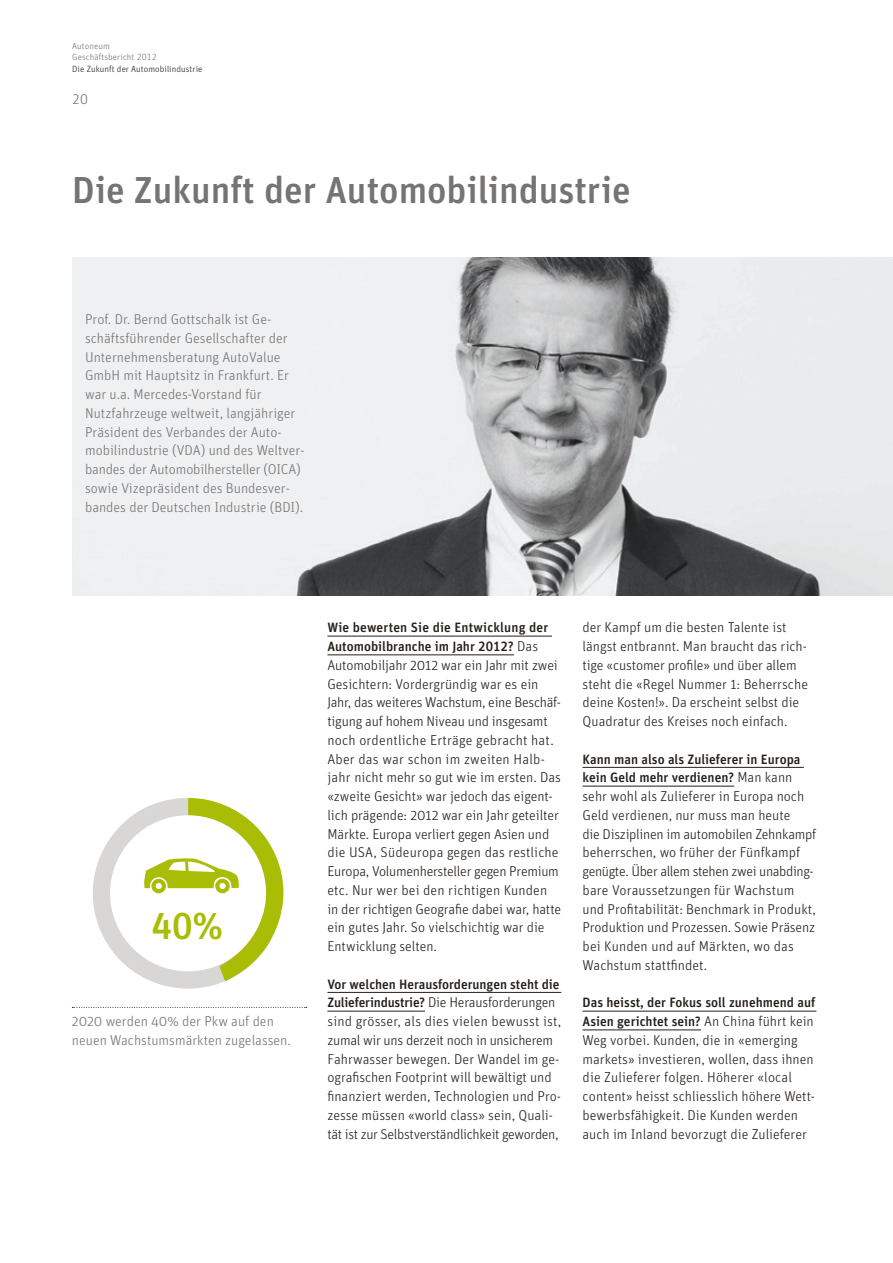
<style>
.page{position:relative;width:893px;height:1263px;background:#fff}
.page>*{position:absolute;margin:0;border:0;box-sizing:border-box;transform-origin:0 0}
.t1{font:37.5px "Rieter Unit OT Medium";color:#767472}
.t2{font:37.5px "Rieter Unit OT Medium";color:#a9bd05}
.t3{font:14.25px/18.8px "Rieter Unit OT Light";color:#251f1a}
.t4{font:14.25px/18.8px "Rieter Unit OT Light";color:#767472}
.t5{font:13.5px/18.8px "Rieter Unit OT Medium";color:#251f1a}
.t6{font:9px "Rieter Unit OT Light";letter-spacing:.01em;color:#251f1a}
.t7{font:9px/11.2px "Rieter Unit OT Light";letter-spacing:.01em;color:#767472}
.s1{font-family:"Rieter Unit OT Light";font-size:14.25px}
.s2{font-family:"Rieter Unit OT Medium";font-size:13.5px}
</style>
<div class="page">
<img style="left:72px;top:257px;width:821px;height:338px">
<hr style="left:583px;top:767px;width:221px;height:1px;background:#251f1a">
<hr style="left:583px;top:786px;width:151px;height:1px;background:#251f1a">
<hr style="left:583px;top:1011px;width:233px;height:1px;background:#251f1a">
<hr style="left:583px;top:1029px;width:118px;height:1px;background:#251f1a">
<hr style="left:327px;top:636px;width:225px;height:1px;background:#251f1a">
<hr style="left:327px;top:654px;width:187px;height:1px;background:#251f1a">
<hr style="left:327px;top:992px;width:234px;height:1px;background:#251f1a">
<hr style="left:327px;top:1011px;width:98px;height:1px;background:#251f1a">
<svg style="left:72px;top:798px;width:235px;height:210px"></svg>
<p class="t7" style="left:72px;top:41px;width:86px">Autoneum<br>Geschäftsbericht 2012</p>
<p class="t6" style="left:72px;top:63px;width:132px">Die Zukunft der Automobilindustrie</p>
<p class="t4" style="left:72px;top:90px;width:17px">20</p>
<h1 class="t1" style="left:72px;top:167px;width:560px">Die Zukunft der Automobilindustrie</h1>
<p class="t4" style="left:85px;top:310px;width:221px">Prof. Dr. Bernd Gottschalk ist Ge&shy;schäftsführender Gesellschafter der Unternehmensberatung AutoValue GmbH mit Hauptsitz in Frankfurt. Er war u.a. Mercedes-Vorstand für Nutzfahrzeuge weltweit, langjähriger Präsident des Verbandes der Auto&shy;mobilindustrie (VDA) und des Weltver&shy;bandes der Automobilhersteller (OICA) sowie Vizepräsident des Bundesver&shy;bandes der Deutschen Industrie (BDI).</p>
<h1 class="t2" style="left:152px;top:902px;width:73px">40%</h1>
<p class="t4" style="left:72px;top:1012px;width:220px">2020 werden 40% der Pkw auf den neuen Wachstumsmärkten zugelassen.</p>
<p class="t5" style="left:327px;top:619px;width:222px">Wie bewerten Sie die Entwicklung der<br>Automobilbranche im Jahr 2012? <span class="s1">Das</span></p>
<p class="t3" style="left:327px;top:656px;width:235px">Automobiljahr 2012 war ein Jahr mit zwei Gesichtern: Vordergründig war es ein Jahr, das weiteres Wachstum, eine Beschäf&shy;tigung auf hohem Niveau und insgesamt noch ordentliche Erträge gebracht hat.<br>Aber das war schon im zweiten Halb&shy;jahr nicht mehr so gut wie im ersten. Das «zweite Gesicht» war jedoch das eigent&shy;lich prägende: 2012 war ein Jahr geteilter Märkte. Europa verliert gegen Asien und die USA, Südeuropa gegen das restliche Europa, Volumenhersteller gegen Premium etc. Nur wer bei den richtigen Kunden in der richtigen Geografie dabei war, hatte ein gutes Jahr. So vielschichtig war die Entwicklung selten.</p>
<p class="t5" style="left:327px;top:975px;width:234px">Vor welchen Herausforderungen steht die</p>
<p class="t3" style="left:327px;top:993px;width:235px"><span class="s2">Zulieferindustrie?</span> Die Herausforderungen sind grösser, als dies vielen bewusst ist, zumal wir uns derzeit noch in unsicherem Fahrwasser bewegen. Der Wandel im ge&shy;ografischen Footprint will bewältigt und finanziert werden, Technologien und Pro&shy;zesse müssen «world class» sein, Quali&shy;tät ist zur Selbstverständlichkeit geworden,</p>
<p class="t3" style="left:583px;top:618px;width:227px">der Kampf um die besten Talente ist längst entbrannt. Man braucht das rich&shy;tige «customer profile» und über allem steht die «Regel Nummer 1: Beherrsche deine Kosten!». Da erscheint selbst die Quadratur des Kreises noch einfach.</p>
<p class="t5" style="left:583px;top:750px;width:219px">Kann man also als Zulieferer in Europa kein Geld mehr verdienen? <span class="s1">Man kann</span></p>
<p class="t3" style="left:583px;top:787px;width:235px">sehr wohl als Zulieferer in Europa noch Geld verdienen, nur muss man heute<br>die Disziplinen im automobilen Zehnkampf beherrschen, wo früher der Fünfkampf genügte. Über allem stehen zwei unabding&shy;bare Voraussetzungen für Wachstum und Profitabilität: Benchmark in Produkt, Produktion und Prozessen. Sowie Präsenz bei Kunden und auf Märkten, wo das Wachstum stattfindet.</p>
<p class="t5" style="left:583px;top:994px;width:234px">Das heisst, der Fokus soll zunehmend auf<br>Asien gerichtet sein? <span class="s1">An China führt kein</span></p>
<p class="t3" style="left:583px;top:1031px;width:234px">Weg vorbei. Kunden, die in «emerging markets» investieren, wollen, dass ihnen die Zulieferer folgen. Höherer «local content» heisst schliesslich höhere Wett&shy;bewerbsfähigkeit. Die Kunden werden auch im Inland bevorzugt die Zulieferer</p>
</div>
